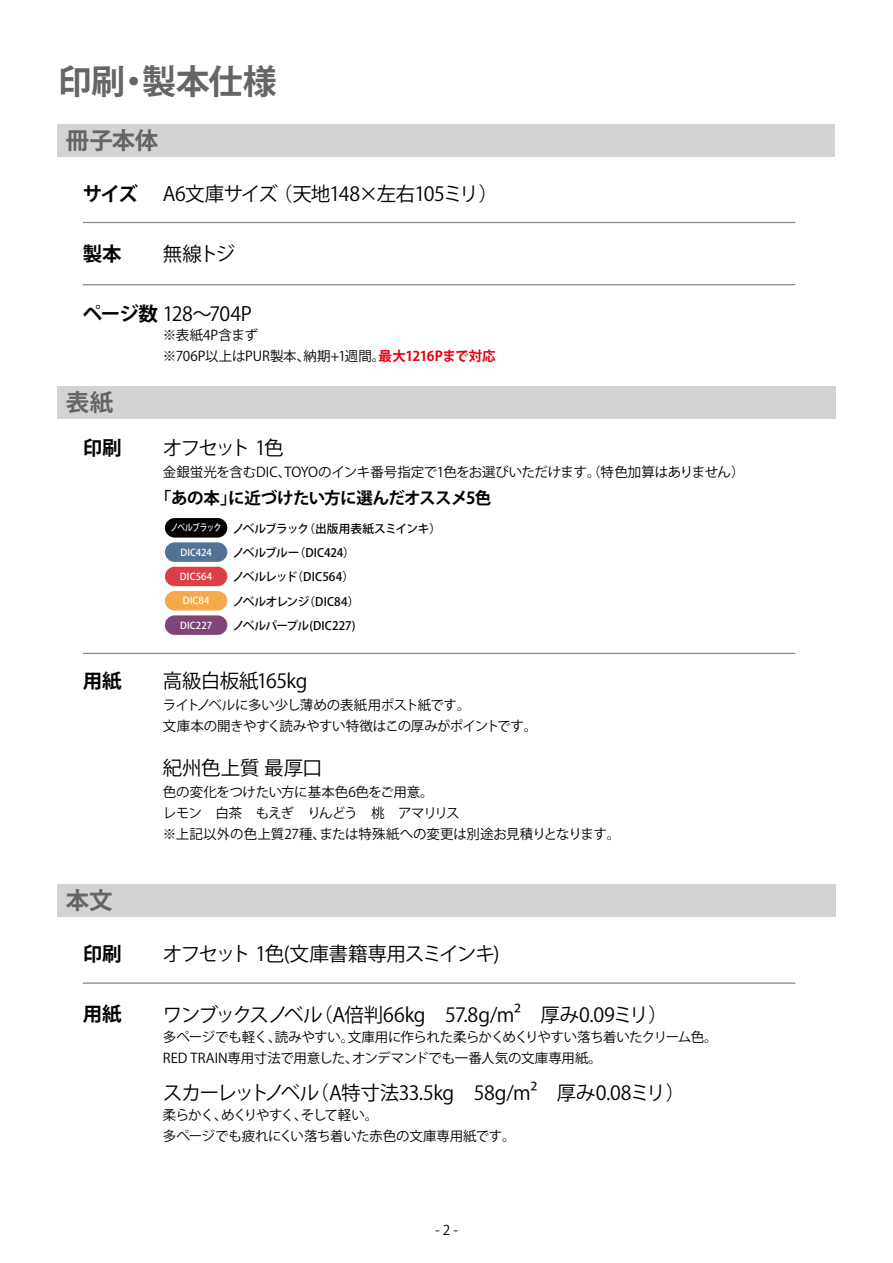
<style>
.page{position:relative;width:893px;height:1263px;background:#fff}
.page>*{position:absolute;margin:0;border:0;box-sizing:border-box;transform-origin:0 0}
.t1{font:700 33.9px "Koz Go Pr 6 N";letter-spacing:-.01em;color:#666564}
.t2{font:700 23.55px "Koz Go Pr 6 N";letter-spacing:-.01em;color:#666564}
.t3{font:19.65px "Koz Go Pr 6 N";letter-spacing:-.08em;color:#040000}
.t4{font:19.5px "Koz Go Pr 6 N";letter-spacing:-.035em;color:#040000}
.t5{font:700 19.5px "Koz Go Pr 6 N";letter-spacing:-.01em;color:#040000}
.t6{font:19.5px "Koz Go Pr 6 N";letter-spacing:-.01em;color:#040000}
.t7{font:700 16.5px "Koz Go Pr 6 N";letter-spacing:-.035em;color:#040000}
.t8{font:13.5px/21px "Koz Go Pr 6 N";letter-spacing:-.03em;color:#040000}
.t9{font:13.5px/21px "Koz Go Pr 6 N";letter-spacing:-.005em;color:#040000}
.t10{font:500 11.7px/24.5px "Koz Go Pr 6 N";letter-spacing:-.02em;color:#040000}
.t11{font:500 9.6px "Koz Go Pr 6 N";letter-spacing:.01em;color:#fff}
.t12{font:500 9.6px "Koz Go Pr 6 N";letter-spacing:-.07em;color:#fff;scale:.8 1}
.s1{font-weight:700}
.s2{font-weight:700;color:#e60012}
</style>
<div class="page">
<div style="left:58px;top:124px;width:777px;height:33px;background:#d3d3d3"></div>
<hr style="left:83px;top:222px;width:712px;height:1px;background:#8a8a8a">
<hr style="left:83px;top:284px;width:712px;height:1px;background:#8a8a8a">
<div style="left:57px;top:386px;width:779px;height:33px;background:#d3d3d3"></div>
<hr style="left:83px;top:653px;width:712px;height:1px;background:#8a8a8a">
<div style="left:57px;top:884px;width:779px;height:33px;background:#d3d3d3"></div>
<hr style="left:83px;top:982px;width:712px;height:2px;background:#8a8a8a">
<div style="left:165px;top:518px;width:62px;height:20px;background:#040000;border-radius:10px"></div>
<div style="left:165px;top:542px;width:62px;height:20px;background:#527398;border-radius:10px"></div>
<div style="left:165px;top:567px;width:62px;height:19px;background:#db4049;border-radius:10px"></div>
<div style="left:165px;top:591px;width:62px;height:19px;background:#f5a94c;border-radius:10px"></div>
<div style="left:165px;top:615px;width:62px;height:20px;background:#7d4676;border-radius:10px"></div>
<h1 class="t1" style="left:58px;top:62px;width:220px">印刷・製本仕様</h1>
<h2 class="t2" style="left:66px;top:127px;width:94px">冊子本体</h2>
<h3 class="t5" style="left:83px;top:182px;width:56px">サイズ</h3>
<h3 class="t4" style="left:163px;top:182px;width:337px">A6文庫サイズ （天地148×左右105ミリ）</h3>
<h3 class="t5" style="left:83px;top:242px;width:40px">製本</h3>
<h3 class="t4" style="left:163px;top:242px;width:74px">無線トジ</h3>
<h3 class="t4" style="left:83px;top:302px;width:171px"><span class="s1">ページ数</span> 128～704P</h3>
<h2 class="t2" style="left:66px;top:389px;width:49px">表紙</h2>
<h3 class="t5" style="left:83px;top:436px;width:40px">印刷</h3>
<h3 class="t5" style="left:83px;top:669px;width:40px">用紙</h3>
<h2 class="t2" style="left:66px;top:887px;width:48px">本文</h2>
<h3 class="t5" style="left:83px;top:942px;width:40px">印刷</h3>
<h3 class="t5" style="left:83px;top:1002px;width:40px">用紙</h3>
<p class="t9" style="left:163px;top:325px;width:334px">※表紙4P含まず<br>※706P以上はPUR製本、納期+1週間。<span class="s2">最大1216Pまで対応</span></p>
<h3 class="t4" style="left:163px;top:436px;width:122px">オフセット 1色</h3>
<p class="t8" style="left:163px;top:462px;width:583px">金銀蛍光を含むDIC、TOYOのインキ番号指定で1色をお選びいただけます。（特色加算はありません）</p>
<p class="t7" style="left:155px;top:489px;width:338px">「あの本」に近づけたい方に選んだオススメ5色</p>
<p class="t10" style="left:233px;top:516px;width:210px">ノベルブラック（出版用表紙スミインキ）ノベルブルー（DIC424）<br>ノベルレッド（DIC564）<br>ノベルオレンジ（DIC84）<br>ノベルパープル(DIC227)</p>
<p class="t12" style="left:171px;top:522px;width:65px">ノベルブラック</p>
<p class="t11" style="left:180px;top:547px;width:33px">DIC424</p>
<p class="t11" style="left:180px;top:571px;width:34px">DIC564</p>
<p class="t11" style="left:183px;top:595px;width:28px">DIC84</p>
<p class="t11" style="left:180px;top:620px;width:33px">DIC227</p>
<h3 class="t4" style="left:163px;top:669px;width:146px">高級白板紙165kg</h3>
<p class="t8" style="left:163px;top:695px;width:376px">ライトノベルに多い少し薄めの表紙用ポスト紙です。<br>文庫本の開きやすく読みやすい特徴はこの厚みがポイントです。</p>
<h3 class="t6" style="left:163px;top:756px;width:161px">紀州色上質 最厚口</h3>
<p class="t8" style="left:163px;top:782px;width:459px">色の変化をつけたい方に基本色6色をご用意。<br>レモン　白茶　もえぎ　りんどう　桃　アマリリス<br>※上記以外の色上質27種、または特殊紙への変更は別途お見積りとなります。</p>
<h3 class="t3" style="left:163px;top:942px;width:338px">オフセット 1色(文庫書籍専用スミインキ)</h3>
<h3 class="t4" style="left:163px;top:1003px;width:507px">ワンブックスノベル（A倍判66kg　57.8g/m²　厚み0.09ミリ）</h3>
<p class="t8" style="left:163px;top:1026px;width:556px">多ページでも軽く、読みやすい。文庫用に作られた柔らかくめくりやすい落ち着いたクリーム色。<br>RED TRAIN専用寸法で用意した、オンデマンドでも一番人気の文庫専用紙。</p>
<h3 class="t4" style="left:163px;top:1082px;width:524px">スカーレットノベル（A特寸法33.5kg　58g/m²　厚み0.08ミリ）</h3>
<p class="t8" style="left:163px;top:1105px;width:354px">柔らかく、めくりやすく、そして軽い。<br>多ページでも疲れにくい落ち着いた赤色の文庫専用紙です。</p>
<p class="t8" style="left:435px;top:1220px;width:24px">- 2 -</p>
</div>
